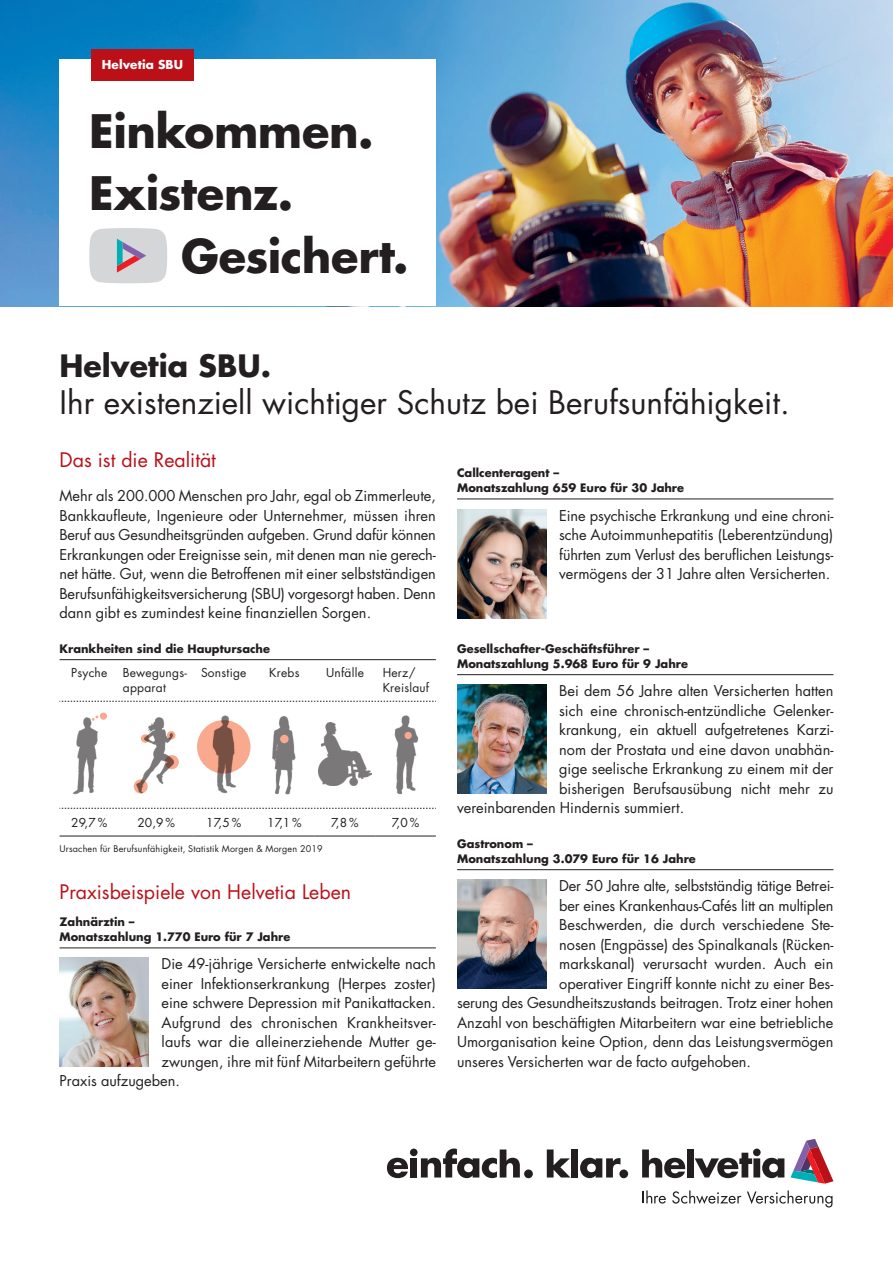
<style>
.page{position:relative;width:893px;height:1263px;background:#fff}
.page>*{position:absolute;margin:0;border:0;box-sizing:border-box;transform-origin:0 0}
.t1{font:700 44.85px/62.2px "Futura Std";letter-spacing:-.01em;color:#231f20}
.t2{font:31.5px "Futura Std";color:#231f20}
.t3{font:700 30px "Futura Std";color:#231f20}
.t4{font:19.5px "Futura Std";color:#bb1018}
.t5{font:14.55px/19.5px "Futura Std";color:#231f20;text-align:justify}
.t6{font:12px/15px "Futura Std";letter-spacing:.02em;color:#231f20}
.t7{font:700 12px "Futura Std";letter-spacing:.015em;color:#fff}
.t8{font:700 11.4px/15px "Futura Std";color:#231f20}
.t9{font:9px "Futura Std";letter-spacing:.02em;color:#231f20}
</style>
<div class="page">
<img style="left:0;top:0;width:893px;height:306px">
<div style="left:60px;top:60px;width:376px;height:246px;background:#fff"></div>
<div style="left:91px;top:49px;width:103px;height:32px;background:#bb1018"></div>
<svg style="left:642px;top:1149px;width:43px;height:29px"></svg>
<div style="left:687px;top:1149px;width:7px;height:28px;background:#231f20"></div>
<svg style="left:695px;top:1148px;width:89px;height:30px"></svg>
<svg style="left:790px;top:1139px;width:43px;height:45px"></svg>
<svg style="left:643px;top:1190px;width:23px;height:13px"></svg>
<svg style="left:672px;top:1190px;width:69px;height:14px"></svg>
<svg style="left:747px;top:1190px;width:85px;height:17px"></svg>
<svg style="left:387px;top:1158px;width:21px;height:20px"></svg>
<div style="left:524px;top:1169px;width:9px;height:9px;background:#231f20;border-radius:50%"></div>
<svg style="left:580px;top:1158px;width:40px;height:20px"></svg>
<div style="left:619px;top:1169px;width:9px;height:9px;background:#231f20;border-radius:50%"></div>
<svg style="left:421px;top:1148px;width:99px;height:30px"></svg>
<div style="left:410px;top:1158px;width:7px;height:19px;background:#231f20"></div>
<div style="left:410px;top:1148px;width:8px;height:8px;background:#231f20;border-radius:50%"></div>
<svg style="left:547px;top:1149px;width:23px;height:28px"></svg>
<div style="left:571px;top:1149px;width:7px;height:28px;background:#231f20"></div>
<hr style="left:60px;top:659px;width:376px;height:1px;background:#231f20">
<hr style="left:60px;top:947px;width:376px;height:1px;background:#231f20">
<svg style="left:60px;top:701px;width:376px;height:1px"></svg>
<svg style="left:60px;top:808px;width:376px;height:1px"></svg>
<hr style="left:60px;top:836px;width:59px;height:1px;background:#231f20">
<hr style="left:119px;top:836px;width:74px;height:1px;background:#231f20">
<hr style="left:193px;top:836px;width:61px;height:1px;background:#231f20">
<hr style="left:254px;top:836px;width:61px;height:1px;background:#231f20">
<hr style="left:315px;top:836px;width:60px;height:1px;background:#231f20">
<hr style="left:375px;top:836px;width:61px;height:1px;background:#231f20">
<img style="left:73px;top:716px;width:28px;height:79px">
<div style="left:100px;top:712px;width:7px;height:8px;background:#f8a98e;border-radius:50%"></div>
<svg style="left:92px;top:715px;width:6px;height:6px"></svg>
<div style="left:165px;top:755px;width:14px;height:14px;background:#f8a98e;border-radius:50%"></div>
<img style="left:135px;top:717px;width:40px;height:77px">
<div style="left:197px;top:720px;width:53px;height:53px;background:#f8a98e;border-radius:50%"></div>
<img style="left:208px;top:715px;width:34px;height:79px">
<img style="left:272px;top:716px;width:24px;height:79px">
<div style="left:280px;top:735px;width:9px;height:8px;background:#f8a98e;border-radius:50%"></div>
<img style="left:319px;top:722px;width:52px;height:63px">
<img style="left:394px;top:715px;width:25px;height:80px">
<div style="left:405px;top:732px;width:7px;height:7px;background:#f8a98e;border-radius:50%"></div>
<img style="left:60px;top:958px;width:89px;height:109px">
<hr style="left:457px;top:498px;width:376px;height:1px;background:#231f20">
<hr style="left:457px;top:674px;width:376px;height:1px;background:#231f20">
<hr style="left:457px;top:869px;width:376px;height:1px;background:#231f20">
<img style="left:457px;top:510px;width:89px;height:109px">
<img style="left:457px;top:685px;width:89px;height:109px">
<img style="left:457px;top:880px;width:89px;height:109px">
<svg style="left:89px;top:228px;width:78px;height:55px;background:#cecdd1"></svg>
<p class="t7" style="left:102px;top:56px;width:83px">Helvetia SBU</p>
<h1 class="t1" style="left:89px;top:100px;width:286px">Einkommen.<br>Existenz.</h1>
<h1 class="t1" style="left:181px;top:224px;width:229px">Gesichert.</h1>
<h3 class="t3" style="left:60px;top:346px;width:213px">Helvetia SBU.</h3>
<h2 class="t2" style="left:60px;top:382px;width:732px">Ihr existenziell wichtiger Schutz bei Berufsunfähigkeit.</h2>
<h3 class="t4" style="left:60px;top:447px;width:158px">Das ist die Realität</h3>
<p class="t5" style="left:60px;top:486px;width:378px">Mehr als 200.000 Menschen pro Jahr, egal ob Zimmerleute, Bankkaufleute, Ingenieure oder Unternehmer, müssen ihren Beruf aus Gesundheitsgründen aufgeben. Grund dafür können Erkrankungen oder Ereignisse sein, mit denen man nie gerech&shy;net hätte. Gut, wenn die Betroffenen mit einer selbstständigen Berufsunfähigkeitsversicherung (SBU) vorgesorgt haben. Denn dann gibt es zumindest keine finanziellen Sorgen.</p>
<p class="t8" style="left:60px;top:641px;width:212px">Krankheiten sind die Hauptursache</p>
<p class="t6" style="left:71px;top:665px;width:38px">Psyche</p>
<p class="t6" style="left:123px;top:665px;width:66px">Bewegungs&shy;apparat</p>
<p class="t6" style="left:201px;top:665px;width:47px">Sonstige</p>
<p class="t6" style="left:269px;top:665px;width:32px">Krebs</p>
<p class="t6" style="left:326px;top:665px;width:39px">Unfälle</p>
<p class="t6" style="left:383px;top:665px;width:48px">Herz/<br>Kreislauf</p>
<p class="t6" style="left:71px;top:815px;width:38px">29,7 %</p>
<p class="t6" style="left:137px;top:815px;width:39px">20,9 %</p>
<p class="t6" style="left:206px;top:815px;width:37px">17,5 %</p>
<p class="t6" style="left:267px;top:815px;width:36px">17,1 %</p>
<p class="t6" style="left:331px;top:815px;width:29px">7,8 %</p>
<p class="t6" style="left:392px;top:815px;width:29px">7,0 %</p>
<p class="t9" style="left:60px;top:843px;width:265px">Ursachen für Berufsunfähigkeit, Statistik Morgen &amp; Morgen 2019</p>
<h3 class="t4" style="left:60px;top:879px;width:293px">Praxisbeispiele von Helvetia Leben</h3>
<p class="t8" style="left:60px;top:914px;width:232px">Zahnärztin –<br>Monatszahlung 1.770 Euro für 7 Jahre</p>
<p class="t5" style="left:162px;top:954px;width:276px">Die 49-jährige Versicherte entwickelte nach</p>
<p class="t5" style="left:162px;top:974px;width:276px">einer Infektionserkrankung (Herpes zoster)</p>
<p class="t5" style="left:162px;top:993px;width:276px">eine schwere Depression mit Panikattacken.</p>
<p class="t5" style="left:162px;top:1013px;width:276px">Aufgrund des chronischen Krankheitsver-</p>
<p class="t5" style="left:162px;top:1032px;width:276px">laufs war die alleinerziehende Mutter ge-</p>
<p class="t5" style="left:162px;top:1052px;width:276px">zwungen, ihre mit fünf Mitarbeitern geführte</p>
<p class="t5" style="left:60px;top:1071px;width:122px">Praxis aufzugeben.</p>
<p class="t8" style="left:457px;top:465px;width:228px">Callcenteragent –<br>Monatszahlung 659 Euro für 30 Jahre</p>
<p class="t5" style="left:559px;top:506px;width:276px">Eine psychische Erkrankung und eine chroni&shy;sche Autoimmunhepatitis (Leberentzündung) führten zum Verlust des beruflichen Leistungs&shy;vermögens der 31 Jahre alten Versicherten.</p>
<p class="t8" style="left:457px;top:641px;width:232px">Gesellschafter-Geschäftsführer –<br>Monatszahlung 5.968 Euro für 9 Jahre</p>
<p class="t5" style="left:559px;top:681px;width:276px">Bei dem 56 Jahre alten Versicherten hatten</p>
<p class="t5" style="left:559px;top:701px;width:276px">sich eine chronisch-entzündliche Gelenker-</p>
<p class="t5" style="left:559px;top:720px;width:276px">krankung, ein aktuell aufgetretenes Karzi-</p>
<p class="t5" style="left:559px;top:740px;width:276px">nom der Prostata und eine davon unabhän-</p>
<p class="t5" style="left:559px;top:759px;width:276px">gige seelische Erkrankung zu einem mit der</p>
<p class="t5" style="left:559px;top:779px;width:276px">bisherigen Berufsausübung nicht mehr zu</p>
<p class="t5" style="left:457px;top:798px;width:229px">vereinbarenden Hindernis summiert.</p>
<p class="t8" style="left:457px;top:836px;width:240px">Gastronom –<br>Monatszahlung 3.079 Euro für 16 Jahre</p>
<p class="t5" style="left:559px;top:876px;width:276px">Der 50 Jahre alte, selbstständig tätige Betrei-</p>
<p class="t5" style="left:559px;top:896px;width:276px">ber eines Krankenhaus-Cafés litt an multiplen</p>
<p class="t5" style="left:559px;top:915px;width:276px">Beschwerden, die durch verschiedene Ste-</p>
<p class="t5" style="left:559px;top:935px;width:276px">nosen (Engpässe) des Spinalkanals (Rücken-</p>
<p class="t5" style="left:559px;top:954px;width:276px">markskanal) verursacht wurden. Auch ein</p>
<p class="t5" style="left:559px;top:974px;width:276px">operativer Eingriff konnte nicht zu einer Bes-</p>
<p class="t5" style="left:457px;top:993px;width:378px">serung des Gesundheitszustands beitragen. Trotz einer hohen</p>
<p class="t5" style="left:457px;top:1013px;width:378px">Anzahl von beschäftigten Mitarbeitern war eine betriebliche</p>
<p class="t5" style="left:457px;top:1032px;width:378px">Umorganisation keine Option, denn das Leistungsvermögen</p>
<p class="t5" style="left:457px;top:1052px;width:295px">unseres Versicherten war de facto aufgehoben.</p>
</div>
